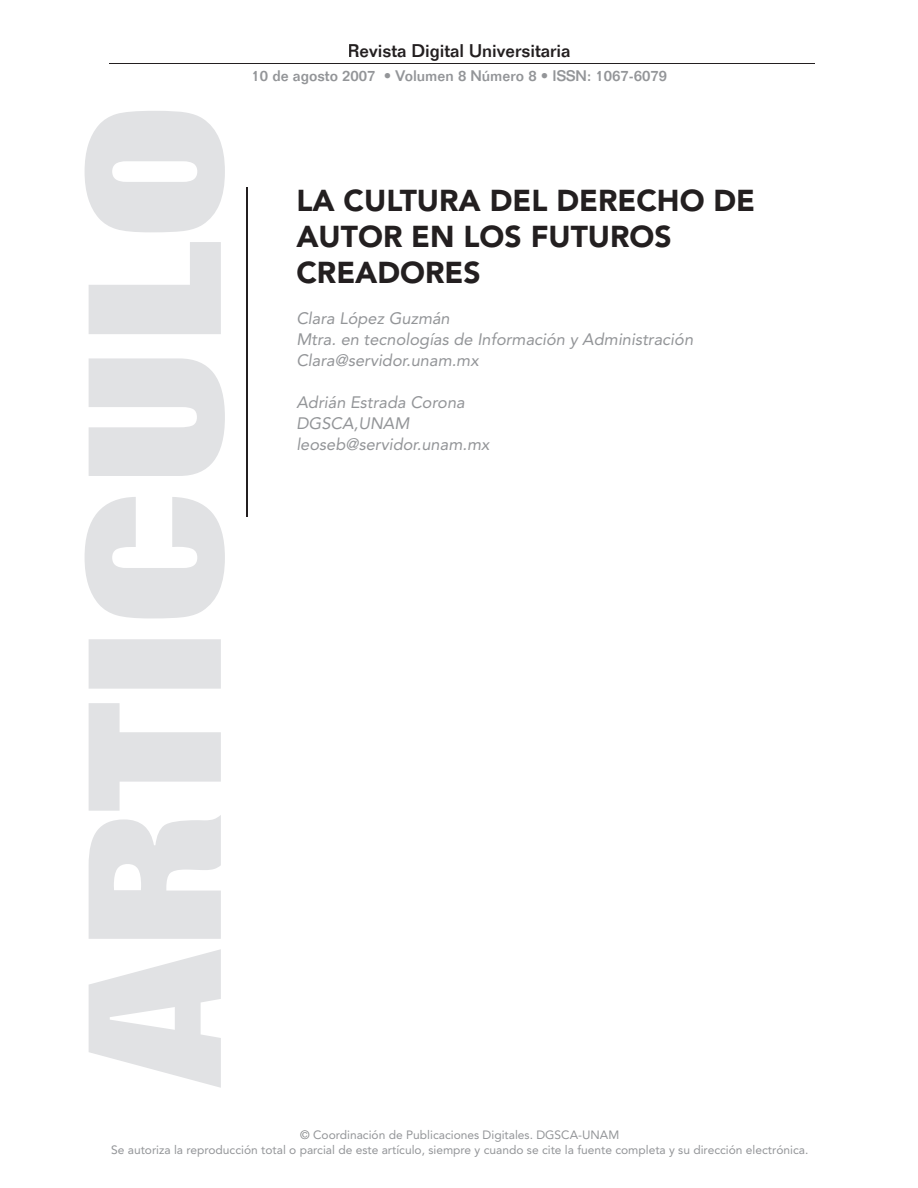
<style>
.page{position:relative;width:918px;height:1188px;background:#fff}
.page>*{position:absolute;margin:0;border:0;box-sizing:border-box;transform-origin:0 0}
.t1{font:900 30px/36px "Avenir";color:#231f20}
.t2{font:500 18px "Folio";color:#231f20}
.t3{font:italic 16.5px/21px "Avenir";color:#939598}
.t4{font:500 15px "Folio";color:#939598}
.t5{font:12px/15px "Avenir";color:#939598;text-align:center}
.s1{color:#808285}
</style>
<div class="page">
<hr style="left:109px;top:63px;width:706px;height:1px;background:#231f20">
<svg style="left:85px;top:111px;width:140px;height:977px;fill:#e1e2e4"></svg>
<hr style="left:246px;top:187px;width:2px;height:330px;background:#231f20">
<h2 class="t2" style="left:348px;top:40px;width:224px">Revista Digital Universitaria</h2>
<p class="t4" style="left:252px;top:67px;width:417px">10 de agosto 2007 • Volumen 8 Número 8 • ISSN: 1067-6079</p>
<h1 class="t1" style="left:296px;top:183px;width:460px">LA CULTURA DEL DERECHO DE<br>AUTOR EN LOS FUTUROS<br>CREADORES</h1>
<h3 class="t3" style="left:296px;top:308px;width:398px">Clara López Guzmán<br>Mtra. en tecnologías de Información y Administración<br>Clara@servidor.unam.mx</h3>
<h3 class="t3" style="left:296px;top:392px;width:194px">Adrián Estrada Corona<br>DGSCA,UNAM leoseb@servidor.unam.mx</h3>
<p class="t5" style="left:111px;top:1127px;width:699px"><span class="s1">©</span> Coordinación de Publicaciones Digitales. DGSCA-UNAM<br>Se autoriza la reproducción total o parcial de este artículo, siempre y cuando se cite la fuente completa y su dirección electrónica.</p>
</div>
